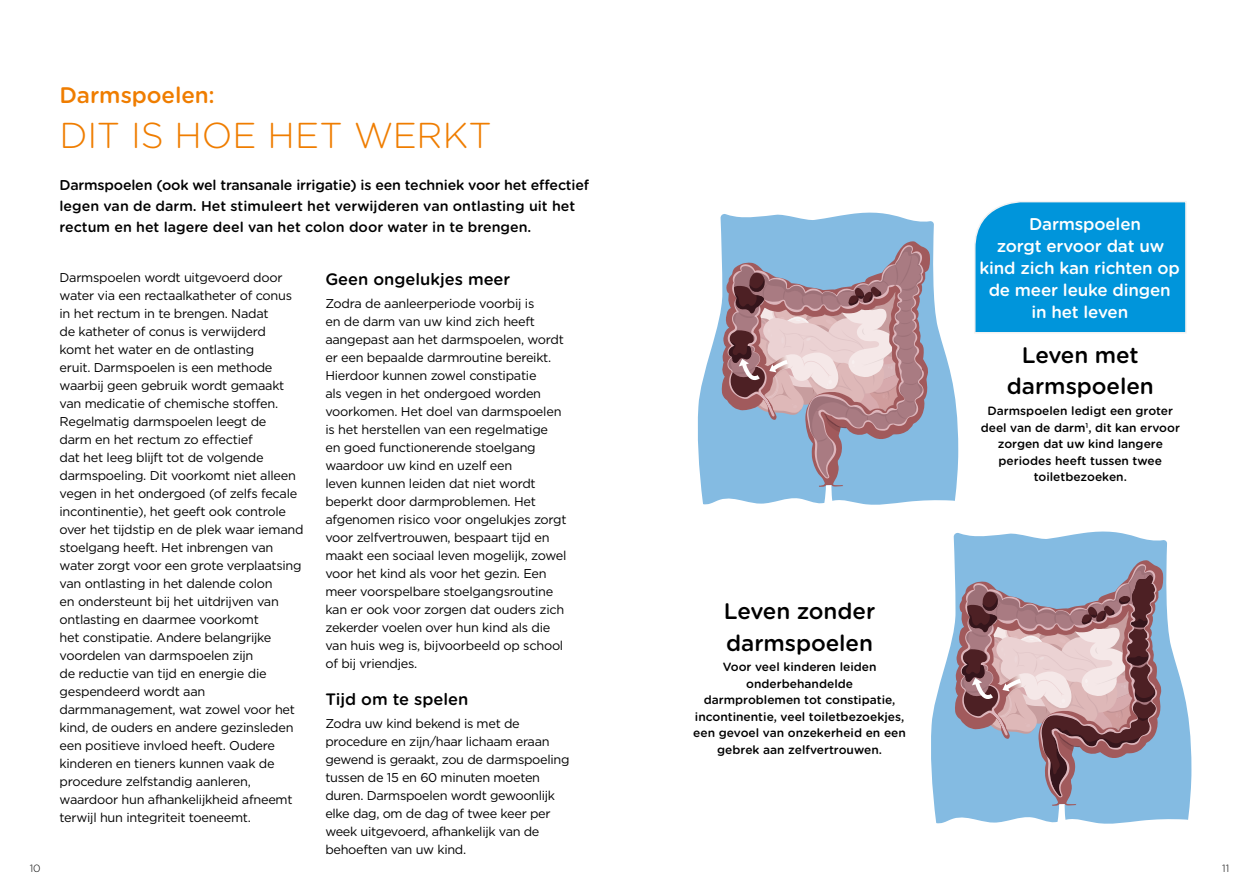
<style>
.page{position:relative;width:1259px;height:893px;background:#fff}
.page>*{position:absolute;margin:0;border:0;box-sizing:border-box;transform-origin:0 0}
.t1{font:300 36px "Gotham Rounded";color:#ef7d00}
.t2{font:500 22.5px/31.2px "Gotham Rounded";letter-spacing:-.005em;color:#000;text-align:center}
.t3{font:500 22.5px "Gotham Rounded";letter-spacing:-.005em;color:#ef7d00}
.t4{font:500 16.95px "Gotham Rounded";letter-spacing:-.01em;color:#fff}
.t5{font:500 16.5px "Gotham Rounded";color:#000}
.t6{font:500 14.25px/21px "Gotham Rounded";color:#000}
.t7{font:12.75px/18px "Gotham";letter-spacing:-.02em;color:#000}
.t8{font:500 12px/16.5px "Gotham Rounded";color:#000;text-align:center}
.t9{font:300 10.5px "Gotham Rounded";color:#000}
</style>
<div class="page">
<svg style="left:931px;top:531px;width:260px;height:293px;fill:#84bbe2"></svg>
<svg style="left:953px;top:560px;width:210px;height:246px;fill:#84bbe2"></svg>
<svg style="left:960px;top:564px;width:197px;height:233px"></svg>
<svg style="left:698px;top:213px;width:260px;height:292px;fill:#84bbe2"></svg>
<svg style="left:720px;top:241px;width:210px;height:246px;fill:#84bbe2"></svg>
<svg style="left:727px;top:245px;width:197px;height:233px"></svg>
<div style="left:974px;top:201px;width:212px;height:132px;background:#0095db"></div>
<h2 class="t3" style="left:60px;top:79px;width:157px">Darmspoelen:</h2>
<h1 class="t1" style="left:60px;top:111px;width:434px">DIT IS HOE HET WERKT</h1>
<p class="t6" style="left:60px;top:174px;width:531px">Darmspoelen (ook wel transanale irrigatie) is een techniek voor het effectief legen van de darm. Het stimuleert het verwijderen van ontlasting uit het rectum en het lagere deel van het colon door water in te brengen.</p>
<p class="t7" style="left:60px;top:269px;width:245px">Darmspoelen wordt uitgevoerd door water via een rectaalkatheter of conus in het rectum in te brengen. Nadat<br>de katheter of conus is verwijderd<br>komt het water en de ontlasting<br>eruit. Darmspoelen is een methode waarbij geen gebruik wordt gemaakt van medicatie of chemische stoffen.<br>Regelmatig darmspoelen leegt de<br>darm en het rectum zo effectief<br>dat het leeg blijft tot de volgende darmspoeling. Dit voorkomt niet alleen vegen in het ondergoed (of zelfs fecale incontinentie), het geeft ook controle over het tijdstip en de plek waar iemand stoelgang heeft. Het inbrengen van water zorgt voor een grote verplaatsing van ontlasting in het dalende colon<br>en ondersteunt bij het uitdrijven van ontlasting en daarmee voorkomt<br>het constipatie. Andere belangrijke voordelen van darmspoelen zijn<br>de reductie van tijd en energie die gespendeerd wordt aan darmmanagement, wat zowel voor het kind, de ouders en andere gezinsleden een positieve invloed heeft. Oudere kinderen en tieners kunnen vaak de procedure zelfstandig aanleren, waardoor hun afhankelijkheid afneemt terwijl hun integriteit toeneemt.</p>
<p class="t5" style="left:325px;top:268px;width:186px">Geen ongelukjes meer</p>
<p class="t7" style="left:325px;top:294px;width:243px">Zodra de aanleerperiode voorbij is<br>en de darm van uw kind zich heeft aangepast aan het darmspoelen, wordt er een bepaalde darmroutine bereikt.<br>Hierdoor kunnen zowel constipatie<br>als vegen in het ondergoed worden voorkomen. Het doel van darmspoelen is het herstellen van een regelmatige<br>en goed functionerende stoelgang waardoor uw kind en uzelf een<br>leven kunnen leiden dat niet wordt beperkt door darmproblemen. Het afgenomen risico voor ongelukjes zorgt voor zelfvertrouwen, bespaart tijd en maakt een sociaal leven mogelijk, zowel voor het kind als voor het gezin. Een meer voorspelbare stoelgangsroutine kan er ook voor zorgen dat ouders zich zekerder voelen over hun kind als die van huis weg is, bijvoorbeeld op school of bij vriendjes.</p>
<p class="t5" style="left:325px;top:688px;width:144px">Tijd om te spelen</p>
<p class="t7" style="left:325px;top:714px;width:246px">Zodra uw kind bekend is met de procedure en zijn/haar lichaam eraan gewend is geraakt, zou de darmspoeling tussen de 15 en 60 minuten moeten duren. Darmspoelen wordt gewoonlijk elke dag, om de dag of twee keer per week uitgevoerd, afhankelijk van de behoeften van uw kind.</p>
<h2 class="t2" style="left:724px;top:595px;width:153px;text-align:left">Leven zonder darmspoelen</h2>
<p class="t8" style="left:693px;top:658px;width:214px">Voor veel kinderen leiden onderbehandelde<br>darmproblemen tot constipatie, incontinentie, veel toiletbezoekjes, een gevoel van onzekerheid en een gebrek aan zelfvertrouwen.</p>
<h3 class="t4" style="left:1029px;top:212px;width:113px">Darmspoelen</h3>
<h3 class="t4" style="left:996px;top:234px;width:169px">zorgt ervoor dat uw</h3>
<h3 class="t4" style="left:979px;top:256px;width:202px">kind zich kan richten op</h3>
<h3 class="t4" style="left:988px;top:278px;width:184px">de meer leuke dingen</h3>
<h3 class="t4" style="left:1031px;top:300px;width:98px">in het leven</h3>
<h2 class="t2" style="left:1007px;top:339px;width:148px">Leven met darmspoelen</h2>
<p class="t8" style="left:980px;top:402px;width:201px">Darmspoelen ledigt een groter deel van de darm<sup>1</sup>, dit kan ervoor zorgen dat uw kind langere periodes heeft tussen twee toiletbezoeken.</p>
<p class="t9" style="left:30px;top:861px;width:12px">10</p>
<p class="t9" style="left:1222px;top:861px;width:9px">11</p>
</div>
